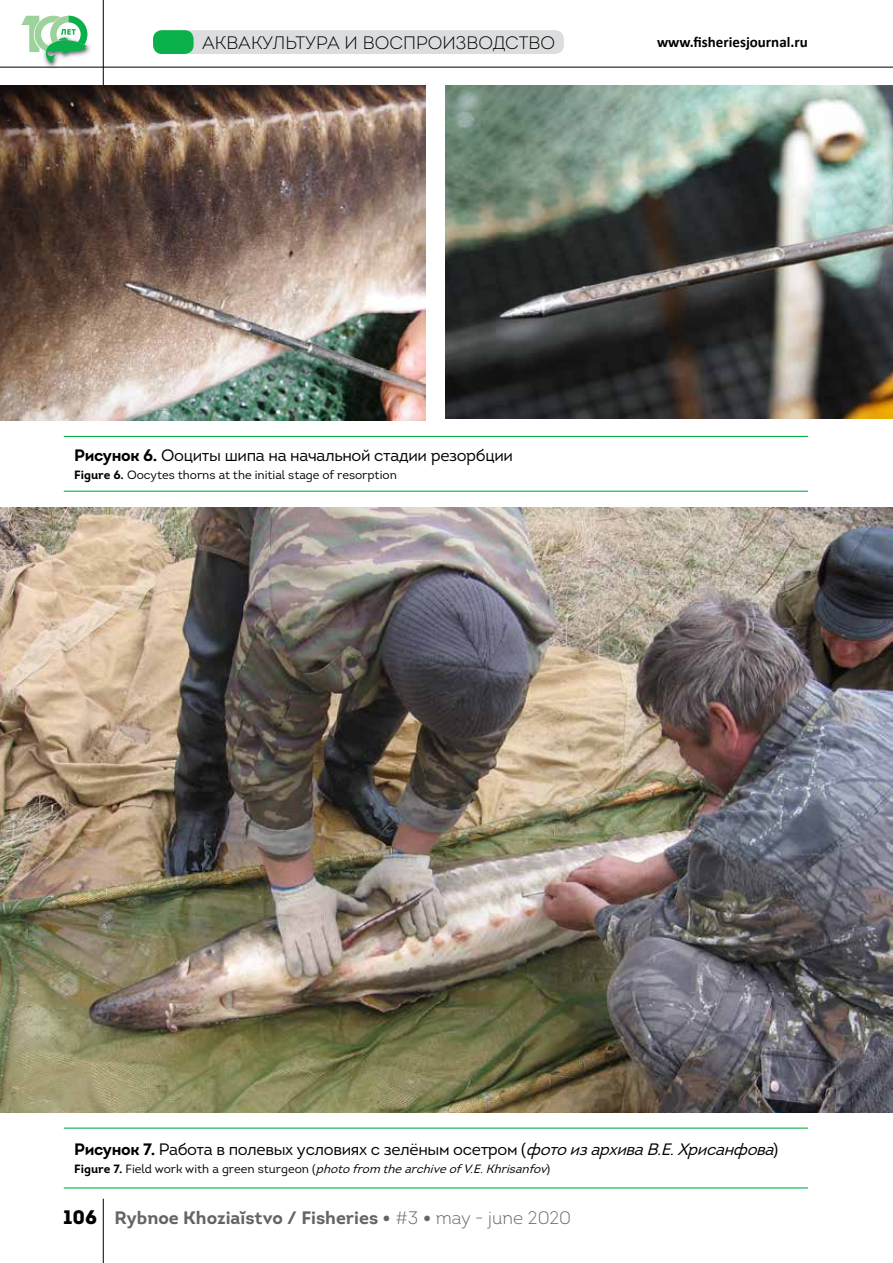
<style>
.page{position:relative;width:893px;height:1263px;background:#fff}
.page>*{position:absolute;margin:0;border:0;box-sizing:border-box;transform-origin:0 0}
.t1{font:700 18px "Intro";color:#626466}
.t2{font:300 18px "Intro";color:#000}
.t3{font:16.5px "Intro";letter-spacing:-.02em;color:#000}
.t4{font:700 15px "Calibri";color:#000}
.t5{font:italic 12px "Intro";color:#000}
.t6{font:12px "Intro";color:#000}
.s1{font-weight:700}
.s2{font-style:italic}
.s3{font-weight:700;font-style:normal}
.s4{font-style:normal}
.s5{font-family:"Intro Black Caps";font-weight:400;font-size:19.5px;color:#000}
.s6{font-family:"PT Sans"}
.s7{font-weight:300}
</style>
<div class="page">
<img style="left:41px;top:33px;width:52px;height:34px">
<svg style="left:21px;top:16px;width:66px;height:47px"></svg>
<hr style="left:103px;top:0;width:1px;height:85px;background:#000">
<div style="left:153px;top:30px;width:411px;height:24px;background:#dcddde;border-radius:9px"></div>
<div style="left:153px;top:30px;width:41px;height:24px;background:#0ab14b;border-radius:9px"></div>
<hr style="left:0;top:67px;width:893px;height:1px;background:#000">
<hr style="left:103px;top:1199px;width:1px;height:64px;background:#000">
<img style="left:0;top:508px;width:893px;height:604px">
<hr style="left:64px;top:1127px;width:744px;height:2px;background:#0ab14b">
<hr style="left:64px;top:1187px;width:744px;height:1px;background:#0ab14b">
<img style="left:0;top:85px;width:426px;height:335px">
<img style="left:446px;top:85px;width:447px;height:333px">
<hr style="left:64px;top:436px;width:744px;height:1px;background:#0ab14b">
<hr style="left:64px;top:491px;width:744px;height:1px;background:#0ab14b">
<p class="t2" style="left:202px;top:32px;width:355px">АКВАКУЛЬТУРА И ВОСПРОИЗВОДСТВО</p>
<p class="t4" style="left:657px;top:31px;width:152px">www.fisheriesjournal.ru</p>
<p class="t3" style="left:74px;top:445px;width:440px"><span class="s1">Рисунок 6.</span> Ооциты шипа на начальной стадии резорбции</p>
<p class="t6" style="left:74px;top:467px;width:324px"><span class="s1">Figure 6.</span> Oocytes thorns at the initial stage of resorption</p>
<p class="t3" style="left:74px;top:1139px;width:706px"><span class="s1">Рисунок 7.</span> Работа в полевых условиях с зелёным осетром (<span class="s2">фотоизархиваВ.Е.Хрисанфова</span>)</p>
<p class="t5" style="left:74px;top:1161px;width:478px"><span class="s3">F i g u r e 7.</span> <span class="s4">F i e l d w o r k w i t h a g r e e n s t u r g e o n (</span>photofrom thearchiveofV.E.Khrisanfov<span class="s4">)</span></p>
<p class="t1" style="left:63px;top:1206px;width:509px"><span class="s5">106</span> Rybnoe Khoziaĭstvo / Fisheries <span class="s6">•</span> <span class="s7">#3</span> <span class="s6">•</span> <span class="s7">may - june 2020</span></p>
</div>
